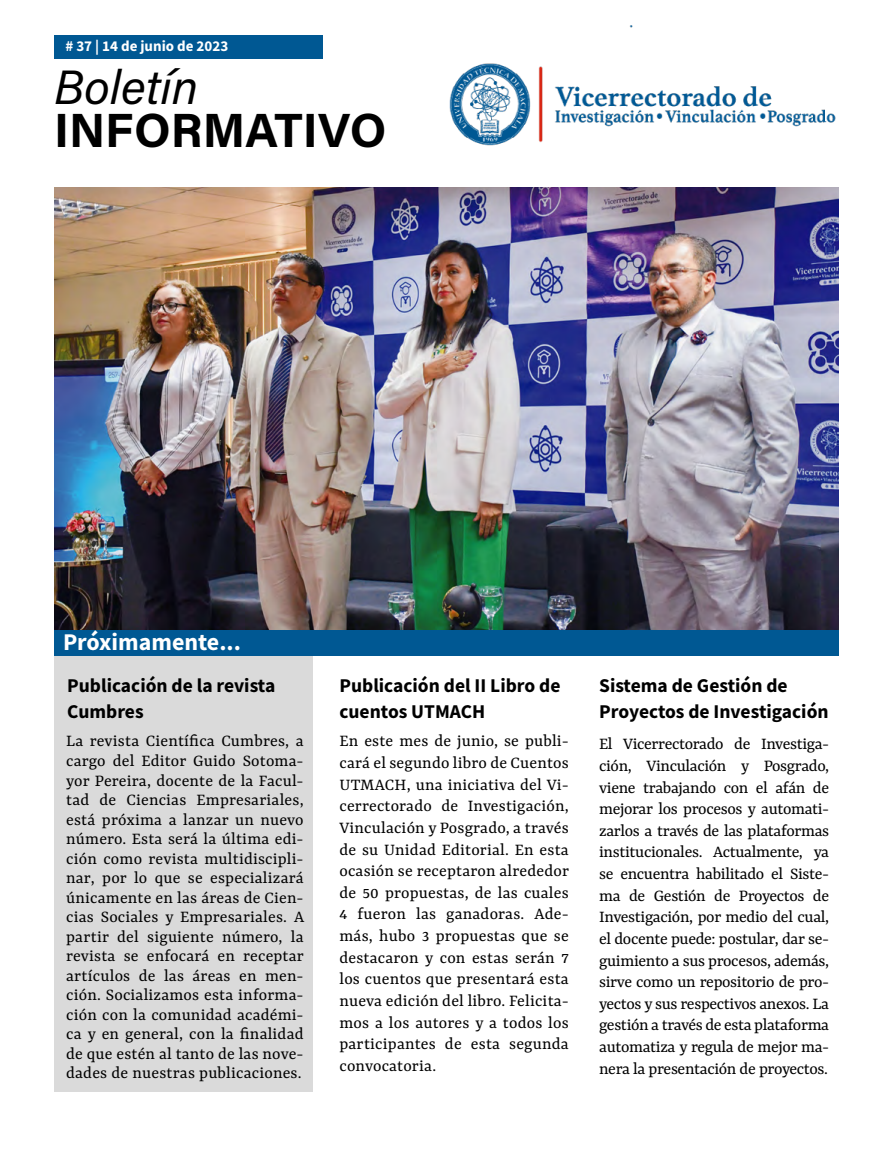
<style>
.page{position:relative;width:893px;height:1149px;background:#fff}
.page>*{position:absolute;margin:0;border:0;box-sizing:border-box;transform-origin:0 0}
.t1{font:700 48px "Acumin Pro";color:#000}
.t2{font:italic 48px "Acumin Pro";color:#000}
.t3{font:700 24px "Source Sans Pro";color:#fff}
.t4{font:700 19.5px/25.5px "Source Sans Pro";color:#000}
.t5{font:18px/21.6px "Yrsa";letter-spacing:.01em;color:#000;text-align:justify}
.t6{font:700 15px "Source Sans Pro";color:#fff}
</style>
<div class="page">
<div style="left:54px;top:35px;width:268px;height:23px;background:#005893"></div>
<div style="left:54px;top:655px;width:259px;height:436px;background:#dadada"></div>
<div style="left:54px;top:629px;width:785px;height:26px;background:#005893"></div>
<img style="left:449px;top:26px;width:387px;height:120px">
<img style="left:54px;top:187px;width:785px;height:442px">
<p class="t6" style="left:65px;top:36px;width:164px"># 37 | 14 de junio de 2023</p>
<h1 class="t2" style="left:54px;top:54px;width:146px">Boletín</h1>
<h1 class="t1" style="left:54px;top:96px;width:334px">INFORMATIVO</h1>
<h2 class="t3" style="left:63px;top:625px;width:180px">Próximamente...</h2>
<p class="t4" style="left:67px;top:672px;width:210px">Publicación de la revista<br>Cumbres</p>
<p class="t5" style="left:66px;top:730px;width:239px;line-height:19.5px">La revista Científica Cumbres, a cargo del Editor Guido Sotoma&shy;yor Pereira, docente de la Facul&shy;tad de Ciencias Empresariales, está próxima a lanzar un nuevo número. Esta será la última edi&shy;ción como revista multidiscipli&shy;nar, por lo que se especializará únicamente en las áreas de Cien&shy;cias Sociales y Empresariales. A partir del siguiente número, la revista se enfocará en receptar artículos de las áreas en men&shy;ción. Socializamos esta informa&shy;ción con la comunidad académi&shy;ca y en general, con la finalidad de que estén al tanto de las nove&shy;dades de nuestras publicaciones.</p>
<p class="t4" style="left:339px;top:672px;width:222px">Publicación del II Libro de cuentos UTMACH</p>
<p class="t5" style="left:339px;top:729px;width:231px">En este mes de junio, se publi&shy;cará el segundo libro de Cuentos UTMACH, una iniciativa del Vi&shy;cerrectorado de Investigación, Vinculación y Posgrado, a través de su Unidad Editorial. En esta ocasión se receptaron alrededor de 50 propuestas, de las cuales 4 fueron las ganadoras. Ade&shy;más, hubo 3 propuestas que se destacaron y con estas serán 7 los cuentos que presentará esta nueva edición del libro. Felicita&shy;mos a los autores y a todos los participantes de esta segunda convocatoria.</p>
<p class="t4" style="left:599px;top:672px;width:231px">Sistema de Gestión de<br>Proyectos de Investigación</p>
<p class="t5" style="left:599px;top:731px;width:232px">El Vicerrectorado de Investiga&shy;ción, Vinculación y Posgrado, viene trabajando con el afán de mejorar los procesos y automati&shy;zarlos a través de las plataformas institucionales. Actualmente, ya se encuentra habilitado el Siste&shy;ma de Gestión de Proyectos de Investigación, por medio del cual, el docente puede: postular, dar se&shy;guimiento a sus procesos, además, sirve como un repositorio de pro&shy;yectos y sus respectivos anexos. La gestión a través de esta plataforma automatiza y regula de mejor ma&shy;nera la presentación de proyectos.</p>
</div>
